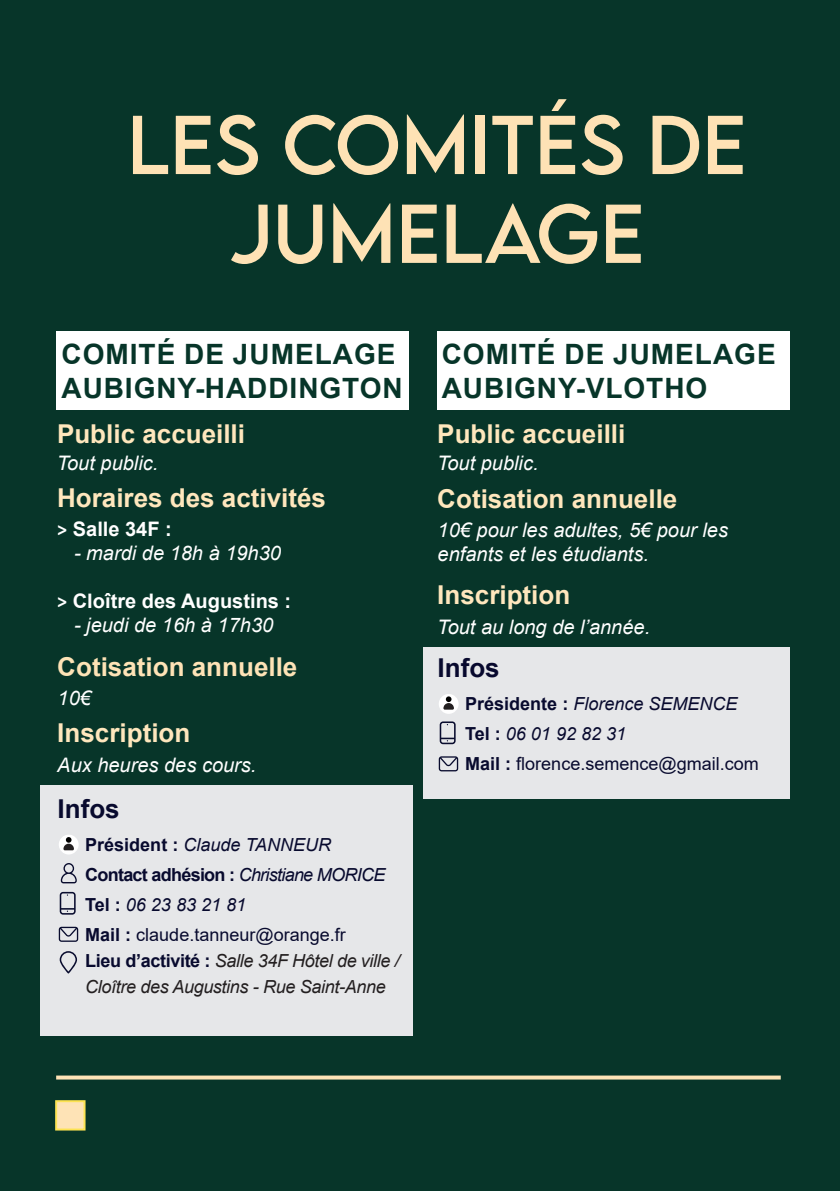
<style>
.page{position:relative;width:840px;height:1191px;background:#fff}
.page>*{position:absolute;margin:0;border:0;box-sizing:border-box;transform-origin:0 0}
.t1{font:74px/88.8px "LEMONMILK Pro FTR";letter-spacing:.005em;color:#fee2b5;text-align:center}
.t2{font:700 28px/33.6px "Arial";letter-spacing:.035em;color:#073529}
.t3{font:700 26px "Arial";color:#ffe7bd}
.t4{font:700 26px "Arial";color:#fee3b6}
.t5{font:700 26px "Arial";color:#08092e}
.t6{font:700 26px "Arial";color:#080a2e}
.t7{font:italic 20px/24px "Arial";color:#fff}
.t8{font:700 20px "Arial";color:#fff}
.t9{font:italic 18px "Arial";color:#080a2e}
.t10{font:italic 18px/26px "Arial";letter-spacing:-.02em;color:#231f20}
.t11{font:18px "Arial";color:#080a2e}
.t12{font:700 18px "Arial";letter-spacing:-.04em;color:#080a2e}
.s1{font-family:"Calibri"}
.s2{font-weight:700;font-style:normal}
.s3{font-weight:700;font-style:normal;color:#08092e}
.s4{font-weight:400;font-style:italic}
.s5{font-weight:700}
.s6{font-weight:700;font-style:normal;color:#080a2e}
.s7{color:#080a2e}
</style>
<div class="page">
<div style="left:0;top:0;width:839px;height:1191px;background:#073529"></div>
<div style="left:57px;top:332px;width:352px;height:78px;background:#fff"></div>
<div style="left:437px;top:332px;width:351px;height:78px;background:#fff"></div>
<svg style="left:56px;top:1075px;width:724px;height:4px;background:#dbcaa2"></svg>
<div style="left:422px;top:647px;width:366px;height:152px;background:#e6e7e9"></div>
<div style="left:55px;top:1100px;width:30px;height:30px;background:#fee3b6;border:2px solid #fde353"></div>
<svg style="left:439px;top:721px;width:16px;height:23px"></svg>
<svg style="left:438px;top:756px;width:20px;height:15px"></svg>
<div style="left:438px;top:694px;width:20px;height:20px;background:#fff;border-radius:50%"></div>
<svg style="left:443px;top:696px;width:10px;height:13px"></svg>
<div style="left:40px;top:785px;width:372px;height:251px;background:#e6e7e9"></div>
<svg style="left:61px;top:863px;width:16px;height:20px"></svg>
<svg style="left:60px;top:892px;width:16px;height:22px"></svg>
<svg style="left:59px;top:926px;width:19px;height:15px"></svg>
<svg style="left:60px;top:951px;width:17px;height:22px"></svg>
<div style="left:59px;top:834px;width:20px;height:20px;background:#fff;border-radius:50%"></div>
<svg style="left:63px;top:837px;width:11px;height:13px"></svg>
<p class="t1" style="left:127px;top:101px;width:620px">LES COMITÉS DE<br>JUMELAGE</p>
<p class="t2" style="left:61px;top:338px;width:342px">COMITÉ DE JUMELAGE<br>AUBIGNY-HADDINGTON</p>
<p class="t3" style="left:57px;top:415px;width:189px">Public accueilli</p>
<p class="t7" style="left:57px;top:452px;width:103px">Tout public.</p>
<p class="t3" style="left:57px;top:480px;width:270px">Horaires des activités</p>
<p class="t8" style="left:57px;top:515px;width:116px"><span class="s1">&gt;</span> Salle 34F :</p>
<p class="t7" style="left:74px;top:541px;width:208px">- mardi de 18h à 19h30</p>
<p class="t8" style="left:57px;top:587px;width:235px"><span class="s1">&gt;</span> Cloître des Augustins :</p>
<p class="t7" style="left:74px;top:613px;width:201px">- jeudi de 16h à 17h30</p>
<p class="t4" style="left:57px;top:648px;width:241px">Cotisation annuelle</p>
<p class="t7" style="left:58px;top:686px;width:35px">10€</p>
<p class="t3" style="left:57px;top:714px;width:134px">Inscription</p>
<p class="t7" style="left:57px;top:753px;width:200px">Aux heures des cours.</p>
<p class="t6" style="left:58px;top:790px;width:64px">Infos</p>
<p class="t9" style="left:85px;top:832px;width:247px"><span class="s2">Présid</span><span class="s3">en</span><span class="s2">t :</span> Claude TANNEUR</p>
<p class="t12" style="left:85px;top:861px;width:301px">Contact adhésion : <span class="s4">Christiane MORICE</span></p>
<p class="t9" style="left:85px;top:892px;width:162px"><span class="s2">Tel :</span> 06 23 83 21 81</p>
<p class="t11" style="left:85px;top:922px;width:262px"><span class="s5">Mail :</span> claude.tanneur@orange.fr</p>
<p class="t10" style="left:85px;top:947px;width:316px"><span class="s6">Lieu d’activité :</span> Salle 34F Hôtel de ville /<br>Cloître des Augustins - Rue Saint-Anne</p>
<p class="t2" style="left:441px;top:338px;width:335px">COMITÉ DE JUMELAGE<br>AUBIGNY-VLOTHO</p>
<p class="t3" style="left:437px;top:415px;width:189px">Public accueilli</p>
<p class="t7" style="left:437px;top:452px;width:103px">Tout public.</p>
<p class="t3" style="left:437px;top:480px;width:241px">Cotisation annuelle</p>
<p class="t7" style="left:437px;top:518px;width:292px">10€ pour les adultes, 5€ pour les enfants et les étudiants.</p>
<p class="t3" style="left:437px;top:576px;width:134px">Inscription</p>
<p class="t7" style="left:437px;top:615px;width:214px">Tout au long de l’année.</p>
<p class="t5" style="left:437px;top:650px;width:64px"><span class="s7">I</span>nfos</p>
<p class="t9" style="left:465px;top:692px;width:274px"><span class="s2">Présidente :</span> Florence SEMENCE</p>
<p class="t9" style="left:465px;top:722px;width:162px"><span class="s2">Tel :</span> 06 01 92 82 31</p>
<p class="t11" style="left:465px;top:751px;width:295px"><span class="s5">Mail :</span> florence.semence@gmail.com</p>
</div>
